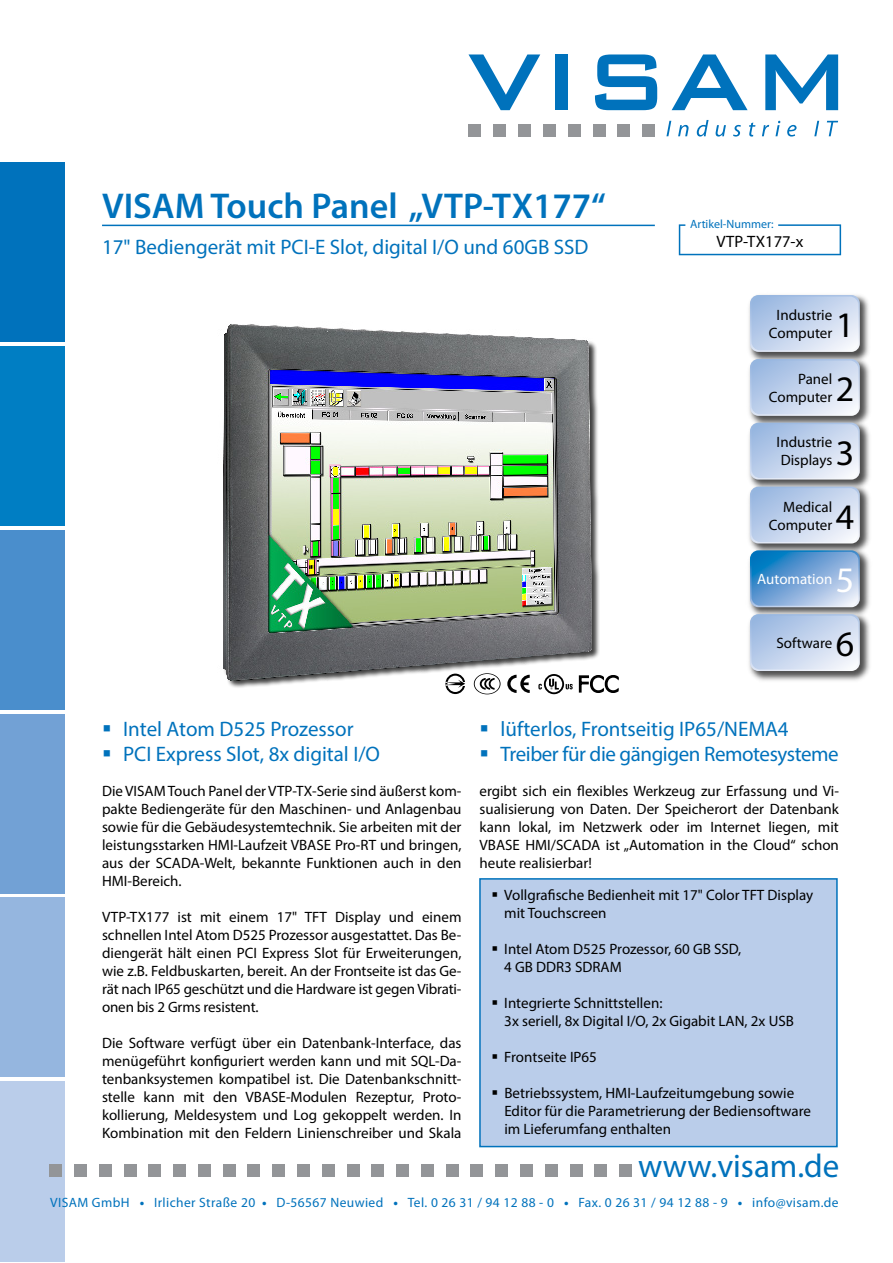
<style>
.page{position:relative;width:893px;height:1263px;background:#fff}
.page>*{position:absolute;margin:0;border:0;box-sizing:border-box;transform-origin:0 0}
.t1{font:600 36px "Myriad Pro";color:#0072bc}
.t2{font:36px "Myriad Pro";color:#000}
.t3{font:36px "Myriad Pro";color:#fff}
.t4{font:33px "Myriad Pro";color:#0072bc}
.t5{font:21px "Myriad Pro";color:#0072bc}
.t6{font:21px "Myriad Pro";letter-spacing:-.02em;color:#0072bc}
.t7{font:16.5px "Myriad Pro";color:#000}
.t8{font:15px/18px "Myriad Pro";color:#000}
.t9{font:15px "Myriad Pro";color:#fff}
.t10{font:13.5px "Myriad Pro";letter-spacing:.03em;color:#0072bc}
.t11{font:12px "Myriad Pro";color:#0072bc}
.s1{font-weight:700}
</style>
<div class="page">
<img style="left:749px;top:295px;width:120px;height:60px">
<svg style="left:750px;top:295px;width:110px;height:57px;background:#c5d4ec"></svg>
<img style="left:749px;top:355px;width:121px;height:63px">
<svg style="left:750px;top:359px;width:110px;height:57px;background:#c5d4ec"></svg>
<div style="left:0;top:1081px;width:65px;height:181px;background:#bacdea"></div>
<div style="left:0;top:162px;width:65px;height:180px;background:#0072bc"></div>
<div style="left:0;top:346px;width:65px;height:180px;background:#007ec3"></div>
<div style="left:0;top:530px;width:65px;height:180px;background:#4a8ecc"></div>
<div style="left:0;top:714px;width:65px;height:179px;background:#72a1d5"></div>
<div style="left:0;top:897px;width:65px;height:180px;background:#95b6df"></div>
<div style="left:124px;top:1165px;width:12px;height:12px;background:#939598"></div>
<div style="left:149px;top:1165px;width:12px;height:12px;background:#939598"></div>
<div style="left:173px;top:1165px;width:13px;height:12px;background:#939598"></div>
<div style="left:198px;top:1165px;width:13px;height:12px;background:#939598"></div>
<div style="left:223px;top:1165px;width:12px;height:12px;background:#939598"></div>
<div style="left:248px;top:1165px;width:12px;height:12px;background:#939598"></div>
<div style="left:272px;top:1165px;width:13px;height:12px;background:#939598"></div>
<div style="left:50px;top:1164px;width:12px;height:13px;background:#939598"></div>
<div style="left:74px;top:1164px;width:13px;height:13px;background:#939598"></div>
<div style="left:99px;top:1164px;width:12px;height:13px;background:#939598"></div>
<div style="left:421px;top:1165px;width:13px;height:12px;background:#939598"></div>
<div style="left:446px;top:1165px;width:12px;height:12px;background:#939598"></div>
<div style="left:471px;top:1165px;width:12px;height:12px;background:#939598"></div>
<div style="left:495px;top:1165px;width:13px;height:12px;background:#939598"></div>
<div style="left:520px;top:1165px;width:13px;height:12px;background:#939598"></div>
<div style="left:545px;top:1165px;width:12px;height:12px;background:#939598"></div>
<div style="left:570px;top:1165px;width:12px;height:12px;background:#939598"></div>
<div style="left:297px;top:1164px;width:13px;height:13px;background:#939598"></div>
<div style="left:322px;top:1164px;width:12px;height:13px;background:#939598"></div>
<div style="left:347px;top:1164px;width:12px;height:13px;background:#939598"></div>
<div style="left:372px;top:1164px;width:12px;height:13px;background:#939598"></div>
<div style="left:396px;top:1164px;width:13px;height:13px;background:#939598"></div>
<div style="left:595px;top:1164px;width:12px;height:13px;background:#939598"></div>
<div style="left:619px;top:1164px;width:13px;height:13px;background:#939598"></div>
<svg style="left:679px;top:224px;width:162px;height:31px"></svg>
<img style="left:749px;top:418px;width:121px;height:65px">
<svg style="left:750px;top:423px;width:110px;height:57px;background:#c4d3eb"></svg>
<img style="left:749px;top:483px;width:121px;height:63px">
<svg style="left:750px;top:487px;width:110px;height:56px;background:#c5d4ec"></svg>
<img style="left:749px;top:546px;width:121px;height:64px">
<svg style="left:750px;top:550px;width:110px;height:57px;background:#76a8d7"></svg>
<img style="left:749px;top:610px;width:121px;height:71px">
<svg style="left:750px;top:614px;width:110px;height:57px;background:#c5d4ec"></svg>
<svg style="left:468px;top:54px;width:72px;height:56px"></svg>
<div style="left:555px;top:54px;width:13px;height:56px;background:#0072bc"></div>
<svg style="left:595px;top:54px;width:62px;height:56px"></svg>
<svg style="left:672px;top:54px;width:76px;height:56px"></svg>
<svg style="left:765px;top:54px;width:73px;height:56px"></svg>
<div style="left:468px;top:124px;width:13px;height:12px;background:#939598"></div>
<div style="left:493px;top:124px;width:13px;height:12px;background:#939598"></div>
<div style="left:518px;top:124px;width:13px;height:12px;background:#939598"></div>
<div style="left:543px;top:124px;width:12px;height:12px;background:#939598"></div>
<div style="left:568px;top:124px;width:12px;height:12px;background:#939598"></div>
<div style="left:593px;top:124px;width:12px;height:12px;background:#939598"></div>
<div style="left:618px;top:124px;width:12px;height:12px;background:#939598"></div>
<div style="left:642px;top:124px;width:13px;height:12px;background:#939598"></div>
<svg style="left:666px;top:121px;width:5px;height:15px"></svg>
<svg style="left:678px;top:125px;width:10px;height:11px"></svg>
<svg style="left:697px;top:120px;width:11px;height:17px"></svg>
<svg style="left:716px;top:125px;width:10px;height:12px"></svg>
<svg style="left:733px;top:125px;width:8px;height:12px"></svg>
<svg style="left:749px;top:122px;width:6px;height:15px"></svg>
<svg style="left:762px;top:125px;width:7px;height:11px"></svg>
<svg style="left:775px;top:121px;width:5px;height:15px"></svg>
<svg style="left:787px;top:125px;width:9px;height:12px"></svg>
<svg style="left:814px;top:121px;width:5px;height:15px"></svg>
<svg style="left:827px;top:121px;width:11px;height:15px"></svg>
<hr style="left:102px;top:225px;width:553px;height:1px;background:#0072bc">
<div style="left:479px;top:878px;width:359px;height:269px;background:#bacdea;border:2px solid #0072bc"></div>
<svg style="left:509px;top:689px;width:21px;height:4px"></svg>
<svg style="left:475px;top:674px;width:25px;height:20px"></svg>
<svg style="left:480px;top:689px;width:15px;height:1px"></svg>
<svg style="left:445px;top:674px;width:20px;height:20px"></svg>
<svg style="left:447px;top:676px;width:16px;height:16px"></svg>
<svg style="left:539px;top:684px;width:80px;height:10px"></svg>
<img style="left:223px;top:324px;width:396px;height:360px">
<h1 class="t1" style="left:102px;top:183px;width:505px">VISAM Touch Panel „VTP-TX177“</h1>
<h3 class="t5" style="left:102px;top:234px;width:488px">17" Bediengerät mit PCI-E Slot, digital I/O und 60GB SSD</h3>
<p class="t7" style="left:717px;top:231px;width:88px">VTP-TX177-x</p>
<p class="t11" style="left:690px;top:216px;width:85px">Artikel-Nummer:</p>
<p class="t8" style="left:769px;top:306px;width:65px;text-align:center">Industrie<br>Computer</p>
<p class="t8" style="left:769px;top:370px;width:65px;text-align:right">Panel<br>Computer</p>
<h1 class="t2" style="left:836px;top:367px;width:20px">2</h1>
<h1 class="t2" style="left:836px;top:303px;width:20px">1</h1>
<p class="t8" style="left:777px;top:433px;width:57px">Industrie<br>Displays</p>
<h1 class="t2" style="left:836px;top:430px;width:20px">3</h1>
<p class="t8" style="left:769px;top:497px;width:65px;text-align:right">Medical<br>Computer</p>
<h1 class="t2" style="left:836px;top:494px;width:20px">4</h1>
<p class="t9" style="left:757px;top:570px;width:77px">Automation</p>
<h1 class="t3" style="left:836px;top:558px;width:20px">5</h1>
<p class="t8" style="left:776px;top:634px;width:57px">Software</p>
<h1 class="t2" style="left:836px;top:622px;width:20px">6</h1>
<h3 class="t5" style="left:102px;top:716px;width:253px">▪ Intel Atom D525 Prozessor</h3>
<h3 class="t5" style="left:102px;top:741px;width:280px">▪ PCI Express Slot, 8x digital I/O</h3>
<p class="t8" style="left:102px;top:781px;width:361px;text-align:justify">Die VISAM Touch Panel der VTP-TX-Serie sind äußerst kom&shy;pakte Bediengeräte für den Maschinen- und Anlagenbau sowie für die Gebäudesystemtechnik. Sie arbeiten mit der leistungsstarken HMI-Laufzeit VBASE Pro-RT und bringen, aus der SCADA-Welt, bekannte Funktionen auch in den HMI-Bereich.</p>
<p class="t8" style="left:102px;top:907px;width:361px;text-align:justify">VTP-TX177 ist mit einem 17" TFT Display und einem schnellen Intel Atom D525 Prozessor ausgestattet. Das Be&shy;diengerät hält einen PCI Express Slot für Erweiterungen, wie z.B. Feldbuskarten, bereit. An der Frontseite ist das Ge&shy;rät nach IP65 geschützt und die Hardware ist gegen Vibrati&shy;onen bis 2 Grms resistent.</p>
<p class="t8" style="left:102px;top:1033px;width:361px;text-align:justify">Die Software verfügt über ein Datenbank-Interface, das menügeführt konfiguriert werden kann und mit SQL-Da&shy;tenbanksystemen kompatibel ist. Die Datenbankschnitt&shy;stelle kann mit den VBASE-Modulen Rezeptur, Proto&shy;kollierung, Meldesystem und Log gekoppelt werden. In Kombination mit den Feldern Linienschreiber und Skala</p>
<h3 class="t5" style="left:479px;top:716px;width:311px">▪ lüfterlos, Frontseitig IP65/NEMA4</h3>
<h3 class="t6" style="left:479px;top:741px;width:361px">▪ Treiber für die gängigen Remotesysteme</h3>
<p class="t8" style="left:479px;top:781px;width:361px;text-align:justify">ergibt sich ein flexibles Werkzeug zur Erfassung und Vi&shy;sualisierung von Daten. Der Speicherort der Datenbank kann lokal, im Netzwerk oder im Internet liegen, mit VBASE HMI/SCADA ist „Automation in the Cloud“ schon heute realisierbar!</p>
<p class="t8" style="left:504px;top:886px;width:310px;text-indent:-13px">▪ Vollgrafische Bedienheit mit 17" Color TFT Display mit Touchscreen</p>
<p class="t8" style="left:504px;top:940px;width:239px;text-indent:-13px">▪ Intel Atom D525 Prozessor, 60 GB SSD,<br>4 GB DDR3 SDRAM</p>
<p class="t8" style="left:504px;top:994px;width:291px;text-indent:-13px">▪ Integrierte Schnittstellen:<br>3x seriell, 8x Digital I/O, 2x Gigabit LAN, 2x USB</p>
<p class="t8" style="left:492px;top:1048px;width:107px">▪ Frontseite IP65</p>
<p class="t8" style="left:504px;top:1084px;width:308px;text-indent:-13px">▪ Betriebssystem, HMI-Laufzeitumgebung sowie<br>Editor für die Parametrierung der Bediensoftware im Lieferumfang enthalten</p>
<h2 class="t4" style="left:638px;top:1145px;width:203px">www.visam.de</h2>
<p class="t10" style="left:50px;top:1194px;width:790px">VISAM GmbH <span class="s1">•</span> Irlicher Straße 20 <span class="s1">•</span> D-56567 Neuwied <span class="s1">•</span> Tel. 0 26 31 / 94 12 88 - 0 <span class="s1">•</span> Fax. 0 26 31 / 94 12 88 - 9 <span class="s1">•</span> info@visam.de</p>
</div>
